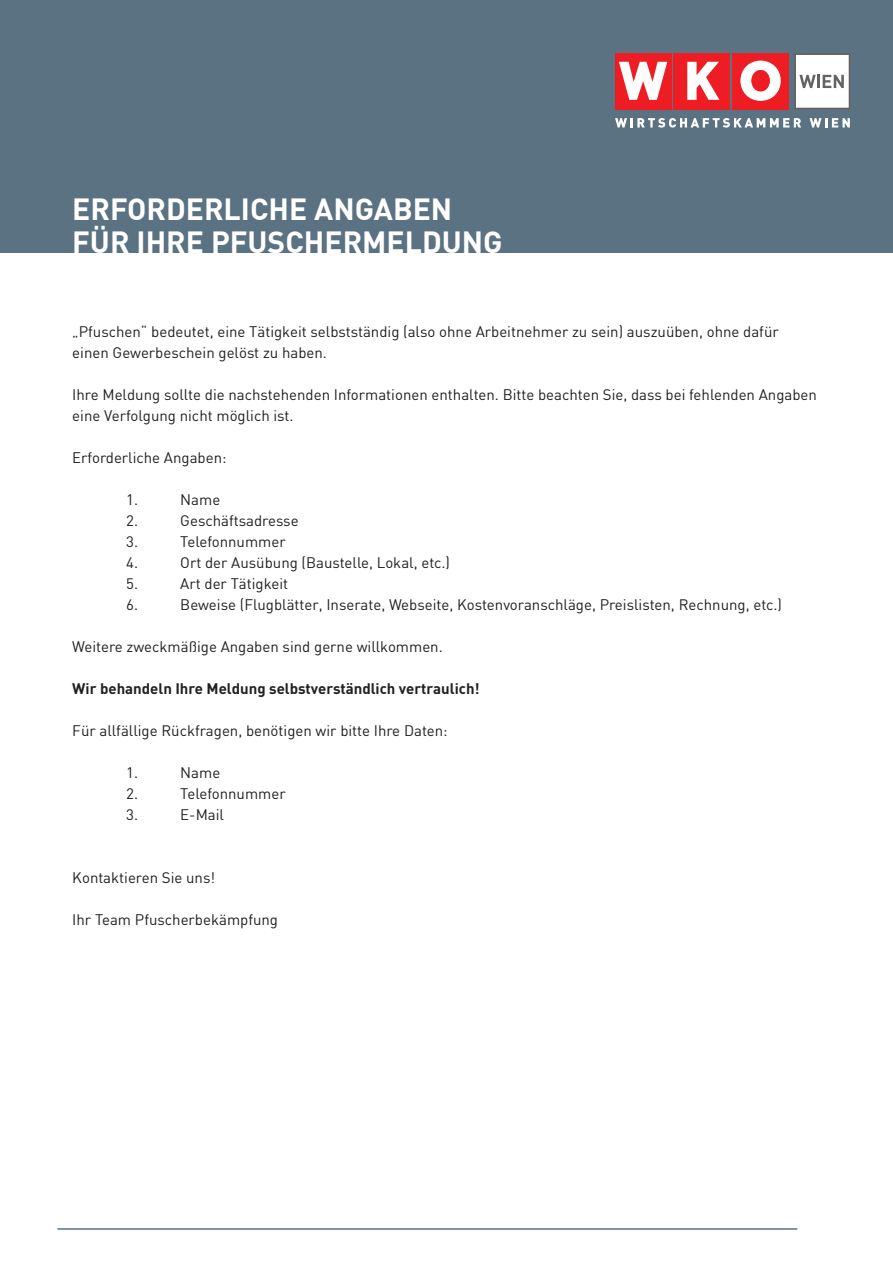
<style>
.page{position:relative;width:893px;height:1263px;background:#fff}
.page>*{position:absolute;margin:0;border:0;box-sizing:border-box;transform-origin:0 0}
.t1{font:700 30px/33px "DIN";color:#fff}
.t2{font:15px/21px "DIN";color:#231f20}
.t3{font:700 15px "DIN";color:#231f20}
</style>
<div class="page">
<hr style="left:57px;top:1228px;width:740px;height:2px;background:#5a7282">
<div style="left:0;top:0;width:893px;height:253px;background:#5a7282"></div>
<div style="left:733px;top:53px;width:56px;height:56px;background:#ee1d23"></div>
<div style="left:674px;top:53px;width:56px;height:56px;background:#ee1d23"></div>
<svg style="left:687px;top:62px;width:32px;height:38px"></svg>
<div style="left:615px;top:53px;width:56px;height:56px;background:#ee1d23"></div>
<svg style="left:619px;top:62px;width:48px;height:38px"></svg>
<svg style="left:740px;top:61px;width:41px;height:40px"></svg>
<svg style="left:794px;top:53px;width:56px;height:56px;background:#ddddde"></svg>
<svg style="left:615px;top:118px;width:186px;height:10px"></svg>
<svg style="left:810px;top:118px;width:40px;height:9px"></svg>
<h1 class="t1" style="left:72px;top:191px;width:432px">ERFORDERLICHE ANGABEN<br>FÜR IHRE PFUSCHERMELDUNG</h1>
<p class="t2" style="left:72px;top:320px;width:708px">„Pfuschen“ bedeutet, eine Tätigkeit selbstständig (also ohne Arbeitnehmer zu sein) auszuüben, ohne dafür einen Gewerbeschein gelöst zu haben.</p>
<p class="t2" style="left:72px;top:383px;width:746px">Ihre Meldung sollte die nachstehenden Informationen enthalten. Bitte beachten Sie, dass bei fehlenden Angaben eine Verfolgung nicht möglich ist.</p>
<p class="t2" style="left:72px;top:446px;width:156px">Erforderliche Angaben:</p>
<p class="t2" style="left:126px;top:488px;width:13px">1.</p>
<p class="t2" style="left:180px;top:488px;width:42px">Name</p>
<p class="t2" style="left:126px;top:509px;width:13px">2.</p>
<p class="t2" style="left:180px;top:509px;width:120px">Geschäftsadresse</p>
<p class="t2" style="left:126px;top:530px;width:13px">3.</p>
<p class="t2" style="left:180px;top:530px;width:107px">Telefonnummer</p>
<p class="t2" style="left:126px;top:551px;width:13px">4.</p>
<p class="t2" style="left:180px;top:551px;width:271px">Ort der Ausübung (Baustelle, Lokal, etc.)</p>
<p class="t2" style="left:126px;top:572px;width:13px">5.</p>
<p class="t2" style="left:180px;top:572px;width:109px">Art der Tätigkeit</p>
<p class="t2" style="left:126px;top:593px;width:13px">6.</p>
<p class="t2" style="left:180px;top:593px;width:603px">Beweise (Flugblätter, Inserate, Webseite, Kostenvoranschläge, Preislisten, Rechnung, etc.)</p>
<p class="t2" style="left:72px;top:635px;width:372px">Weitere zweckmäßige Angaben sind gerne willkommen.</p>
<p class="t3" style="left:72px;top:678px;width:409px">Wir behandeln Ihre Meldung selbstverständlich vertraulich!</p>
<p class="t2" style="left:72px;top:719px;width:377px">Für allfällige Rückfragen, benötigen wir bitte Ihre Daten:</p>
<p class="t2" style="left:126px;top:761px;width:13px">1.</p>
<p class="t2" style="left:180px;top:761px;width:42px">Name</p>
<p class="t2" style="left:126px;top:782px;width:13px">2.</p>
<p class="t2" style="left:180px;top:782px;width:107px">Telefonnummer</p>
<p class="t2" style="left:126px;top:803px;width:13px">3.</p>
<p class="t2" style="left:180px;top:803px;width:45px">E-Mail</p>
<p class="t2" style="left:72px;top:866px;width:144px">Kontaktieren Sie uns!</p>
<p class="t2" style="left:72px;top:908px;width:207px">Ihr Team Pfuscherbekämpfung</p>
</div>
